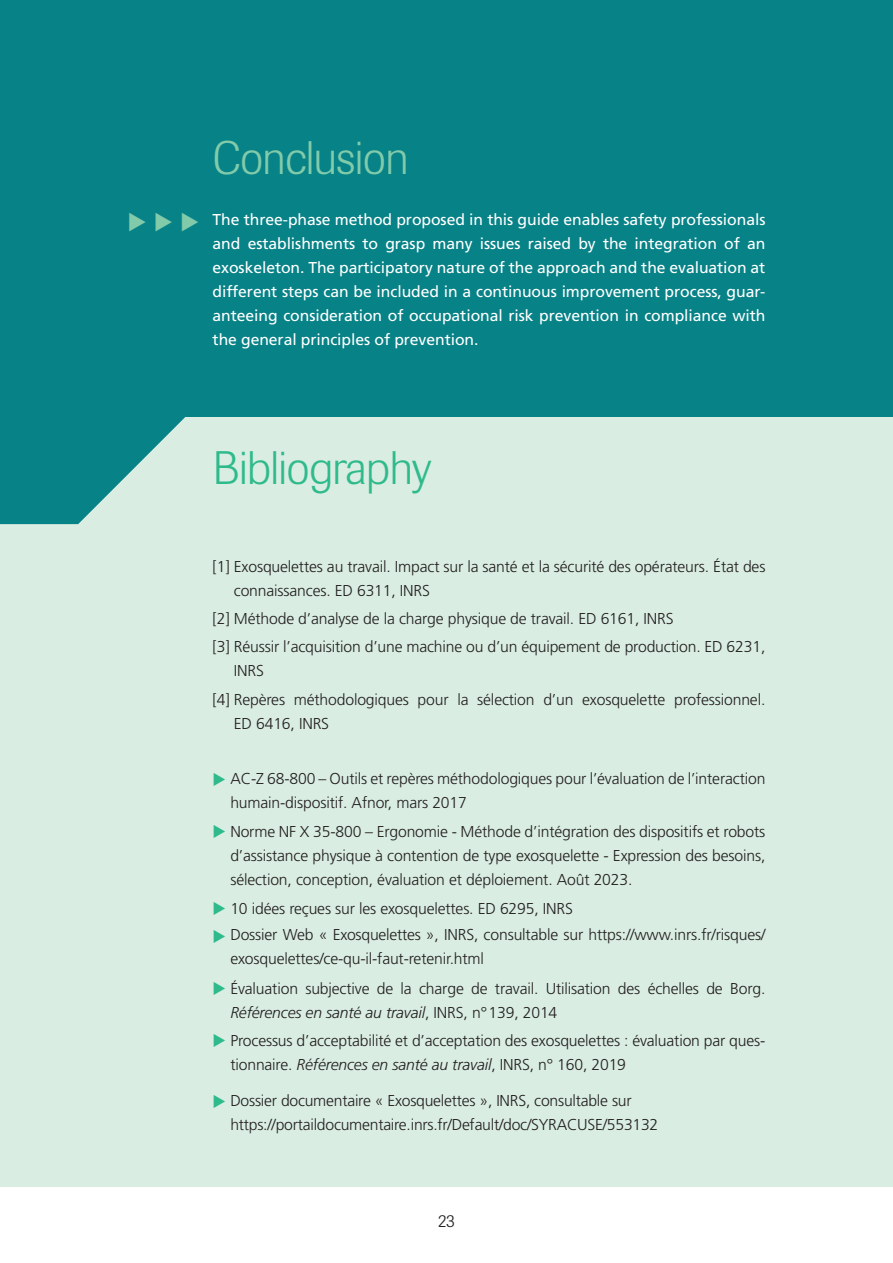
<style>
.page{position:relative;width:893px;height:1263px;background:#fff}
.page>*{position:absolute;margin:0;border:0;box-sizing:border-box;transform-origin:0 0}
.t1{font:300 46.5px "Imago";letter-spacing:-.015em;color:#2fba8c}
.t2{font:300 46.5px "Imago";letter-spacing:-.015em;color:#81cbab}
.t3{font:22.5px "Wingdings 3";color:#81cbab}
.t4{font:300 18px "Imago";color:#231f20}
.t5{font:300 15.75px/24px "Frutiger";letter-spacing:-.01em;color:#231f20}
.t6{font:15.75px/24px "Frutiger";letter-spacing:-.005em;color:#fff;text-align:justify}
.s1{color:#2fba8c}
.s2{font-style:italic}
</style>
<div class="page">
<div style="left:0;top:0;width:893px;height:718px;background:#078287"></div>
<div style="left:0;top:417px;width:893px;height:769px;background:#d9ede2"></div>
<svg style="left:0;top:417px;width:185px;height:107px;fill:#078287"></svg>
<h1 class="t2" style="left:213px;top:132px;width:198px">Conclusion</h1>
<h2 class="t3" style="left:128px;top:209px;width:74px">◆◆◆</h2>
<p class="t6" style="left:213px;top:207px;width:554px">The three-phase method proposed in this guide enables safety professionals and establishments to grasp many issues raised by the integration of an exoskeleton. The participatory nature of the approach and the evaluation at different steps can be included in a continuous improvement process, guar&shy;anteeing consideration of occupational risk prevention in compliance with the general principles of prevention.</p>
<h1 class="t1" style="left:213px;top:441px;width:221px">Bibliography</h1>
<p class="t5" style="left:234px;top:554px;width:533px;text-indent:-21px">[1] Exosquelettes au travail. Impact sur la santé et la sécurité des opérateurs. État des connaissances. ED 6311, INRS</p>
<p class="t5" style="left:213px;top:604px;width:554px;line-height:28.2px">[2] Méthode d’analyse de la charge physique de travail. ED 6161, INRS<br>[3] Réussir l’acquisition d’une machine ou d’un équipement de production. ED 6231,</p>
<p class="t5" style="left:213px;top:657px;width:554px;line-height:28.2px;text-indent:21px">INRS<br>[4] Repères méthodologiques pour la sélection d’un exosquelette professionnel.</p>
<p class="t5" style="left:234px;top:711px;width:97px">ED 6416, INRS</p>
<p class="t5" style="left:230px;top:766px;width:537px;text-indent:-18px"><span class="s1">◆</span> AC-Z 68-800 – Outils et repères méthodologiques pour l’évaluation de l’interaction humain-dispositif. Afnor, mars 2017</p>
<p class="t5" style="left:230px;top:820px;width:536px;text-align:justify;text-indent:-18px"><span class="s1">◆</span> Norme NF X 35-800 – Ergonomie - Méthode d’intégration des dispositifs et robots d’assistance physique à contention de type exosquelette - Expression des besoins, sélection, conception, évaluation et déploiement. Août 2023.</p>
<p class="t5" style="left:213px;top:896px;width:362px"><span class="s1">◆</span> 10 idées reçues sur les exosquelettes. ED 6295, INRS</p>
<p class="t5" style="left:230px;top:923px;width:536px;text-indent:-18px"><span class="s1">◆</span> Dossier Web « Exosquelettes », INRS, consultable sur https://www.inrs.fr/risques/ exosquelettes/ce-qu-il-faut-retenir.html</p>
<p class="t5" style="left:230px;top:977px;width:536px;text-indent:-18px"><span class="s1">◆</span> Évaluation subjective de la charge de travail. Utilisation des échelles de Borg.<br><span class="s2">Références en santé au travail</span>, INRS, n°139, 2014</p>
<p class="t5" style="left:230px;top:1029px;width:536px;text-indent:-18px"><span class="s1">◆</span> Processus d’acceptabilité et d’acceptation des exosquelettes : évaluation par ques&shy;tionnaire. <span class="s2">Références en santé au travail</span>, INRS, n° 160, 2019</p>
<p class="t5" style="left:230px;top:1088px;width:429px;text-indent:-18px"><span class="s1">◆</span> Dossier documentaire « Exosquelettes », INRS, consultable sur https://portaildocumentaire.inrs.fr/Default/doc/SYRACUSE/553132</p>
<p class="t4" style="left:438px;top:1211px;width:19px">23</p>
</div>
